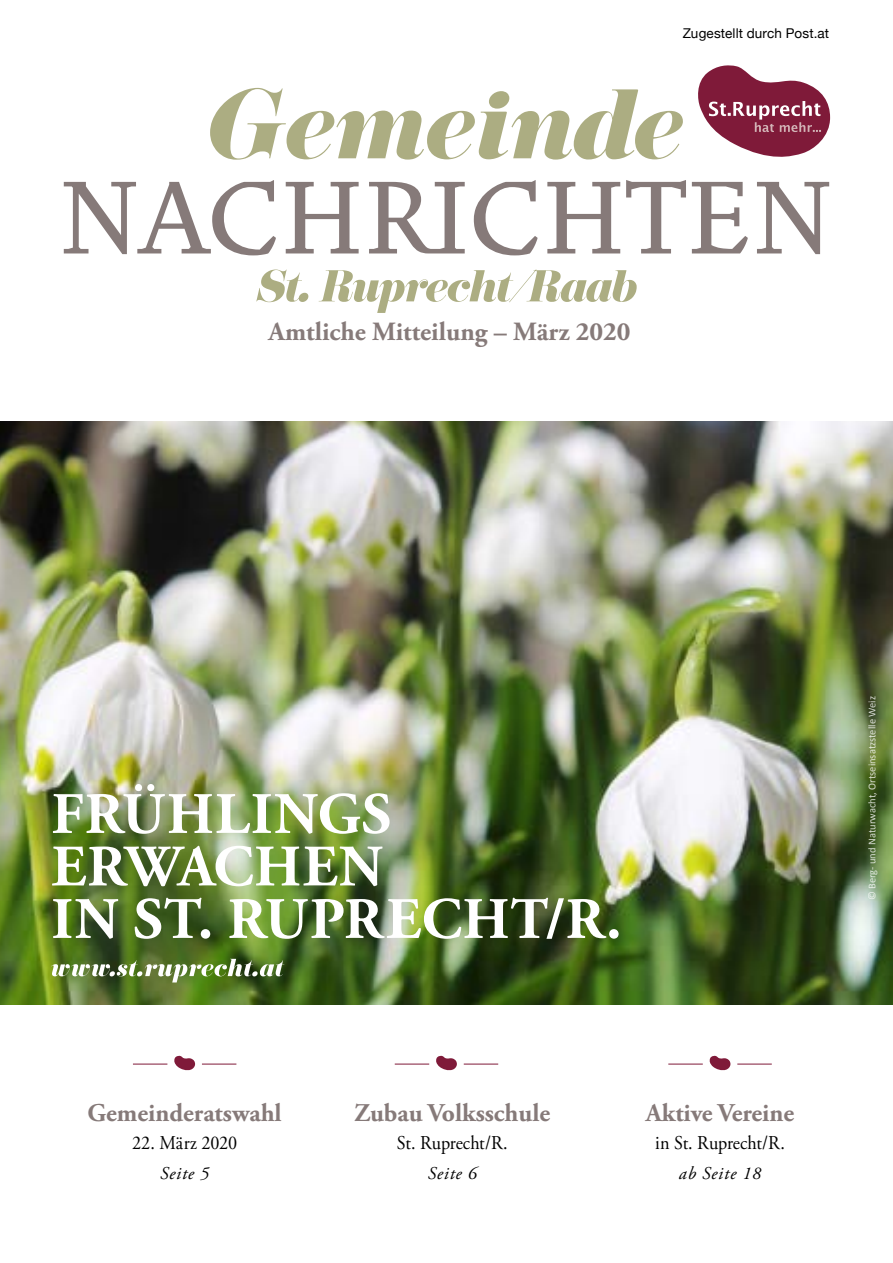
<style>
.page{position:relative;width:893px;height:1263px;background:#fff}
.page>*{position:absolute;margin:0;border:0;box-sizing:border-box;transform-origin:0 0}
.t1{font:700 58.65px/52.5px "Adobe Garamond Pro";letter-spacing:.015em;color:#fff}
.t2{font:700 26.25px "Adobe Garamond Pro";color:#867a79}
.t3{font:700 25.5px "Adobe Garamond Pro";color:#867a79}
.t4{font:19.5px "Adobe Garamond Pro";color:#000;scale:.93 1}
.t5{font:italic 18px "Adobe Garamond Pro";letter-spacing:.045em;color:#000}
.t6{font:13.5px "Helvetica Neue";letter-spacing:.01em;color:#000}
.t7{font:10.5px "Calibri";color:#fff}
</style>
<div class="page">
<img style="left:0;top:422px;width:893px;height:582px">
<svg style="left:210px;top:88px;width:473px;height:72px"></svg>
<svg style="left:64px;top:180px;width:765px;height:75px"></svg>
<svg style="left:698px;top:65px;width:133px;height:92px"></svg>
<svg style="left:256px;top:269px;width:381px;height:44px"></svg>
<svg style="left:51px;top:959px;width:233px;height:23px"></svg>
<svg style="left:436px;top:1056px;width:21px;height:15px"></svg>
<hr style="left:464px;top:1064px;width:34px;height:1px;background:#7f1a39">
<hr style="left:395px;top:1064px;width:34px;height:1px;background:#7f1a39">
<svg style="left:174px;top:1056px;width:21px;height:15px"></svg>
<hr style="left:202px;top:1064px;width:34px;height:1px;background:#7f1a39">
<hr style="left:133px;top:1064px;width:34px;height:1px;background:#7f1a39">
<svg style="left:709px;top:1056px;width:21px;height:15px"></svg>
<hr style="left:737px;top:1064px;width:35px;height:1px;background:#7f1a39">
<hr style="left:668px;top:1064px;width:35px;height:1px;background:#7f1a39">
<p class="t6" style="left:683px;top:23px;width:148px">Zugestellt durch Post.at</p>
<p class="t2" style="left:269px;top:316px;width:363px">Amtliche Mitteilung – März 2020</p>
<h1 class="t1" style="left:51px;top:789px;width:571px">FRÜHLINGS<br>ERWACHEN<br>IN ST. RUPRECHT/R.</h1>
<p class="t3" style="left:88px;top:1097px;width:196px">Gemeinderatswahl</p>
<p class="t4" style="left:132px;top:1131px;width:115px">22. März 2020</p>
<p class="t5" style="left:160px;top:1162px;width:51px">Seite 5</p>
<p class="t3" style="left:355px;top:1097px;width:197px">Zubau Volksschule</p>
<p class="t4" style="left:397px;top:1131px;width:121px">St. Ruprecht/R.</p>
<p class="t5" style="left:428px;top:1162px;width:51px">Seite 6</p>
<p class="t3" style="left:646px;top:1097px;width:150px">Aktive Vereine</p>
<p class="t4" style="left:655px;top:1131px;width:141px">in St. Ruprecht/R.</p>
<p class="t5" style="left:679px;top:1162px;width:84px">ab Seite 18</p>
<p class="t7" style="left:865px;top:900px;width:206px;rotate:-90deg">© Berg- und Naturwacht, Ortseinsatzstelle Weiz</p>
</div>
